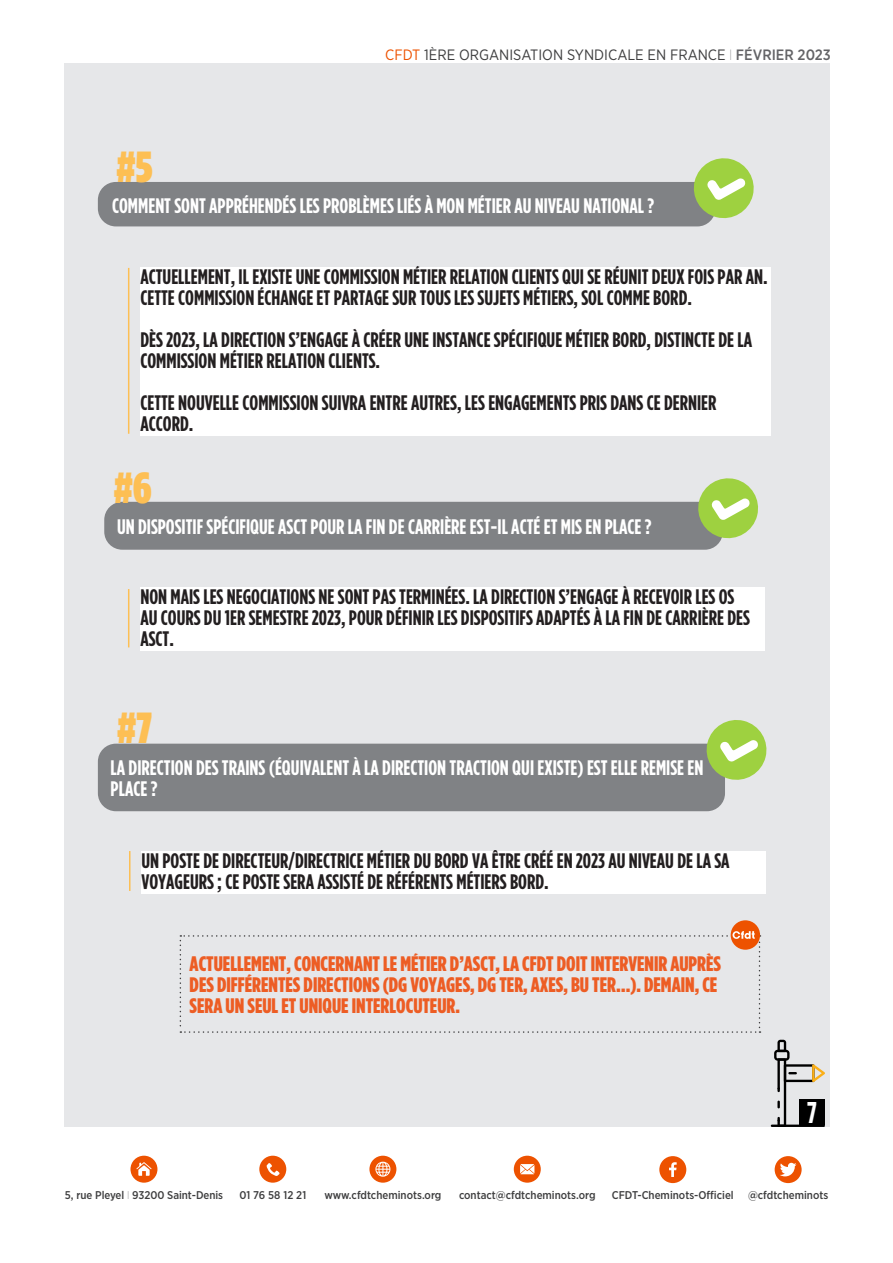
<style>
.page{position:relative;width:893px;height:1263px;background:#fff}
.page>*{position:absolute;margin:0;border:0;box-sizing:border-box;transform-origin:0 0}
.t1{font:900 43.5px "Gotham Condensed";color:#fdbf54}
.t2{font:700 30px "Gotham Condensed";color:#fff}
.t3{font:700 21px/21px "Gotham Condensed";color:#231f20}
.t4{font:700 21px/21px "Gotham Condensed";color:#fff}
.t5{font:900 21px "Gotham Condensed";color:#ed5d24}
.t6{font:15px "Gotham Narrow";color:#3e3e3f}
.t7{font:500 11.25px "Gotham Narrow";color:#3e3e3f}
.s1{color:#ed5200}
.s2{font-weight:100;color:#636366}
.s3{font-weight:500;color:#636366}
.s4{font-weight:100}
</style>
<div class="page">
<div style="left:64px;top:64px;width:766px;height:1063px;background:#e6e7e9"></div>
<div style="left:130px;top:1156px;width:27px;height:27px;background:#ed5200;border-radius:50%"></div>
<svg style="left:136px;top:1162px;width:16px;height:14px"></svg>
<div style="left:259px;top:1156px;width:27px;height:27px;background:#ed5200;border-radius:50%"></div>
<svg style="left:267px;top:1163px;width:13px;height:13px"></svg>
<div style="left:369px;top:1156px;width:27px;height:27px;background:#ed5200;border-radius:50%"></div>
<svg style="left:375px;top:1162px;width:15px;height:15px"></svg>
<div style="left:514px;top:1156px;width:27px;height:27px;background:#ed5200;border-radius:50%"></div>
<svg style="left:520px;top:1164px;width:14px;height:10px"></svg>
<div style="left:659px;top:1156px;width:27px;height:27px;background:#ed5200;border-radius:50%"></div>
<svg style="left:669px;top:1162px;width:8px;height:15px"></svg>
<div style="left:775px;top:1156px;width:27px;height:27px;background:#ed5200;border-radius:50%"></div>
<svg style="left:780px;top:1163px;width:16px;height:13px"></svg>
<div style="left:98px;top:182px;width:617px;height:44px;background:#808285;border-radius:18px"></div>
<svg style="left:694px;top:158px;width:60px;height:63px"></svg>
<div style="left:140px;top:267px;width:631px;height:42px;background:#fff"></div>
<div style="left:140px;top:309px;width:631px;height:21px;background:#fff"></div>
<div style="left:140px;top:330px;width:631px;height:42px;background:#fff"></div>
<div style="left:140px;top:372px;width:631px;height:21px;background:#fff"></div>
<div style="left:140px;top:393px;width:631px;height:42px;background:#fff"></div>
<hr style="left:128px;top:268px;width:1px;height:166px;background:#fdbf54">
<svg style="left:774px;top:1040px;width:51px;height:84px"></svg>
<hr style="left:771px;top:1124px;width:54px;height:3px;background:#000">
<div style="left:104px;top:502px;width:619px;height:48px;background:#808285;border-radius:18px"></div>
<div style="left:98px;top:744px;width:627px;height:67px;background:#808285;border-radius:18px"></div>
<svg style="left:703px;top:720px;width:64px;height:60px"></svg>
<svg style="left:695px;top:478px;width:63px;height:63px"></svg>
<div style="left:731px;top:920px;width:29px;height:30px;background:#ed5200;border-radius:50%"></div>
<svg style="left:180px;top:931px;width:580px;height:102px"></svg>
<div style="left:140px;top:587px;width:625px;height:63px;background:#fff"></div>
<div style="left:141px;top:851px;width:625px;height:42px;background:#fff"></div>
<hr style="left:129px;top:851px;width:2px;height:40px;background:#fdbf54">
<hr style="left:128px;top:589px;width:1px;height:58px;background:#fdbf54">
<p class="t1" style="left:116px;top:140px;width:38px">#5</p>
<p class="t6" style="left:385px;top:45px;width:447px"><span class="s1">CFDT</span> 1ÈRE ORGANISATION SYNDICALE EN FRANCE <span class="s2">I</span> <span class="s3">FÉVRIER 2023</span></p>
<p class="t4" style="left:112px;top:195px;width:544px">COMMENT SONT APPRÉHENDÉS LES PROBLÈMES LIÉS À MON MÉTIER AU NIVEAU NATIONAL ?</p>
<p class="t3" style="left:140px;top:266px;width:629px">ACTUELLEMENT, IL EXISTE UNE COMMISSION MÉTIER RELATION CLIENTS QUI SE RÉUNIT DEUX FOIS PAR AN.<br>CETTE COMMISSION ÉCHANGE ET PARTAGE SUR TOUS LES SUJETS MÉTIERS, SOL COMME BORD.</p>
<p class="t3" style="left:140px;top:329px;width:613px">DÈS 2023, LA DIRECTION S’ENGAGE À CRÉER UNE INSTANCE SPÉCIFIQUE MÉTIER BORD, DISTINCTE DE LA<br>COMMISSION MÉTIER RELATION CLIENTS.</p>
<p class="t3" style="left:140px;top:392px;width:578px">CETTE NOUVELLE COMMISSION SUIVRA ENTRE AUTRES, LES ENGAGEMENTS PRIS DANS CE DERNIER<br>ACCORD.</p>
<p class="t1" style="left:114px;top:462px;width:39px">#6</p>
<p class="t4" style="left:117px;top:516px;width:536px">UN DISPOSITIF SPÉCIFIQUE ASCT POUR LA FIN DE CARRIÈRE EST-IL ACTÉ ET MIS EN PLACE ?</p>
<p class="t3" style="left:140px;top:586px;width:611px">NON MAIS LES NEGOCIATIONS NE SONT PAS TERMINÉES. LA DIRECTION S’ENGAGE À RECEVOIR LES OS<br>AU COURS DU 1ER SEMESTRE 2023, POUR DÉFINIR LES DISPOSITIFS ADAPTÉS À LA FIN DE CARRIÈRE DES<br>ASCT.</p>
<p class="t1" style="left:117px;top:702px;width:36px">#7</p>
<p class="t4" style="left:111px;top:757px;width:594px">LA DIRECTION DES TRAINS (ÉQUIVALENT À LA DIRECTION TRACTION QUI EXISTE) EST ELLE REMISE EN<br>PLACE ?</p>
<p class="t3" style="left:141px;top:850px;width:590px">UN POSTE DE DIRECTEUR/DIRECTRICE MÉTIER DU BORD VA ÊTRE CRÉÉ EN 2023 AU NIVEAU DE LA SA<br>VOYAGEURS ; CE POSTE SERA ASSISTÉ DE RÉFÉRENTS MÉTIERS BORD.</p>
<p class="t5" style="left:190px;top:951px;width:533px">ACTUELLEMENT, CONCERNANT LE MÉTIER D’ASCT, LA CFDT DOIT INTERVENIR AUPRÈS</p>
<p class="t5" style="left:190px;top:972px;width:529px">DES DIFFÉRENTES DIRECTIONS (DG VOYAGES, DG TER, AXES, BU TER…). DEMAIN, CE</p>
<p class="t5" style="left:190px;top:993px;width:272px">SERA UN SEUL ET UNIQUE INTERLOCUTEUR.</p>
<p class="t2" style="left:807px;top:1095px;width:11px">7</p>
<p class="t7" style="left:65px;top:1187px;width:160px">5, rue Pleyel <span class="s4">I</span> 93200 Saint-Denis</p>
<p class="t7" style="left:239px;top:1187px;width:68px">01 76 58 12 21</p>
<p class="t7" style="left:324px;top:1187px;width:118px">www.cfdtcheminots.org</p>
<p class="t7" style="left:459px;top:1187px;width:138px">contact@cfdtcheminots.org</p>
<p class="t7" style="left:612px;top:1188px;width:123px">CFDT-Cheminots-Officiel</p>
<p class="t7" style="left:748px;top:1188px;width:82px">@cfdtcheminots</p>
</div>
